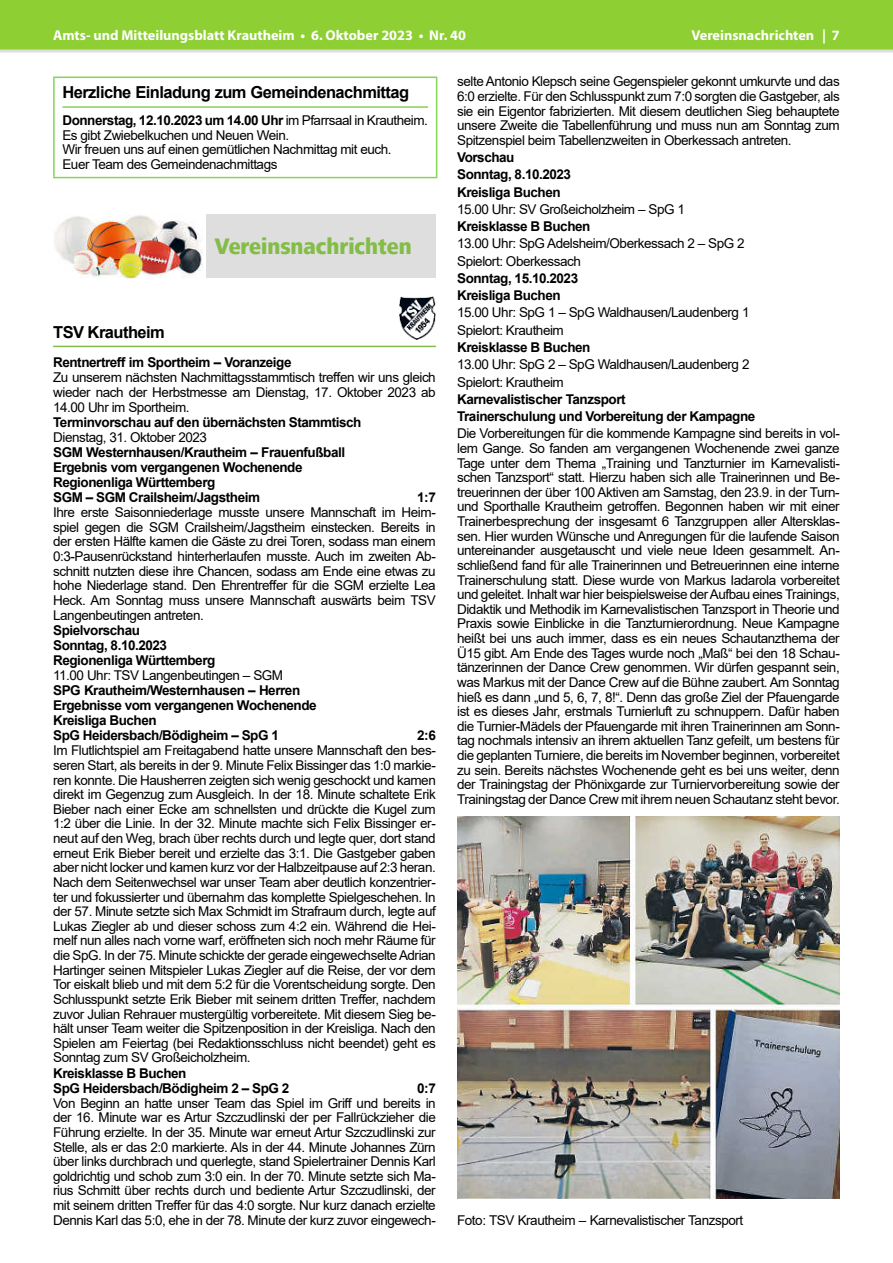
<style>
.page{position:relative;width:893px;height:1263px;background:#fff}
.page>*{position:absolute;margin:0;border:0;box-sizing:border-box;transform-origin:0 0}
.t1{font:800 23.1px "Frutiger Next LT";color:#83bc47;scale:.91 1}
.t2{font:700 16.5px "Arial";letter-spacing:-.035em;color:#000}
.t3{font:700 14.25px "Myriad Pro";color:#fff}
.t4{font:13.5px/14.5px "Arial";letter-spacing:-.035em;color:#000;text-align:justify}
.t5{font:700 13.5px/15.1px "Arial";letter-spacing:-.035em;color:#000}
.s1{font-weight:700}
</style>
<div class="page">
<div style="left:0;top:0;width:893px;height:51px;background:#8ecf33"></div>
<hr style="left:0;top:50px;width:893px;height:3px;background:#ddd">
<hr style="left:53px;top:77px;width:384px;height:1px;background:#87d353">
<hr style="left:53px;top:78px;width:2px;height:99px;background:#87d353">
<hr style="left:436px;top:78px;width:1px;height:99px;background:#87d353">
<hr style="left:53px;top:177px;width:384px;height:1px;background:#87d353">
<hr style="left:62px;top:106px;width:366px;height:2px;background:#87d353">
<div style="left:202px;top:214px;width:234px;height:64px;background:#dedede"></div>
<img style="left:55px;top:214px;width:150px;height:64px">
<hr style="left:53px;top:346px;width:383px;height:1px;background:#83bc47">
<img style="left:399px;top:297px;width:37px;height:42px">
<img style="left:457px;top:816px;width:383px;height:383px">
<p class="t3" style="left:53px;top:26px;width:414px">Amts- und Mitteilungsblatt Krautheim • 6. Oktober 2023 • Nr. 40</p>
<p class="t3" style="left:822px;top:26px;width:19px">| 7</p>
<p class="t3" style="left:691px;top:26px;width:124px">Vereinsnachrichten</p>
<p class="t2" style="left:62px;top:80px;width:348px">Herzliche Einladung zum Gemeindenachmittag</p>
<p class="t4" style="left:62px;top:113px;width:367px;text-align:left"><span class="s1">Donnerstag, 12.10.2023 um 14.00 Uhr</span> im Pfarrsaal in Krautheim.<br>Es gibt Zwiebelkuchen und Neuen Wein.<br>Wir freuen uns auf einen gemütlichen Nachmittag mit euch.<br>Euer Team des Gemeindenachmittags</p>
<h1 class="t1" style="left:215px;top:234px;width:218px">Vereinsnachrichten</h1>
<p class="t2" style="left:53px;top:322px;width:113px">TSV Krautheim</p>
<p class="t5" style="left:53px;top:355px;width:240px">Rentnertreff im Sportheim – Voranzeige</p>
<p class="t4" style="left:53px;top:370px;width:384px">Zu unserem nächsten Nachmittagsstammtisch treffen wir uns gleich wieder nach der Herbstmesse am Dienstag, 17. Oktober 2023 ab 14.00 Uhr im Sportheim.</p>
<p class="t5" style="left:53px;top:414px;width:310px">Terminvorschau auf den übernächsten Stammtisch</p>
<p class="t4" style="left:53px;top:430px;width:155px">Dienstag, 31. Oktober 2023</p>
<p class="t5" style="left:53px;top:445px;width:293px">SGM Westernhausen/Krautheim – Frauenfußball Ergebnis vom vergangenen Wochenende Regionenliga Württemberg<br>SGM – SGM Crailsheim/Jagstheim</p>
<p class="t5" style="left:417px;top:490px;width:20px">1:7</p>
<p class="t4" style="left:53px;top:505px;width:384px">Ihre erste Saisonniederlage musste unsere Mannschaft im Heim&shy;spiel gegen die SGM Crailsheim/Jagstheim einstecken. Bereits in der ersten Hälfte kamen die Gäste zu drei Toren, sodass man einem 0:3-Pausenrückstand hinterherlaufen musste. Auch im zweiten Ab&shy;schnitt nutzten diese ihre Chancen, sodass am Ende eine etwas zu hohe Niederlage stand. Den Ehrentreffer für die SGM erzielte Lea Heck. Am Sonntag muss unsere Mannschaft auswärts beim TSV Langenbeutingen antreten.</p>
<p class="t5" style="left:53px;top:622px;width:164px">Spielvorschau<br>Sonntag, 8.10.2023<br>Regionenliga Württemberg</p>
<p class="t4" style="left:53px;top:668px;width:232px">11.00 Uhr: TSV Langenbeutingen – SGM</p>
<p class="t5" style="left:53px;top:683px;width:265px">SPG Krautheim/Westernhausen – Herren<br>Ergebnisse vom vergangenen Wochenende<br>Kreisliga Buchen<br>SpG Heidersbach/Bödigheim – SpG 1</p>
<p class="t5" style="left:417px;top:728px;width:20px">2:6</p>
<p class="t4" style="left:53px;top:743px;width:384px">Im Flutlichtspiel am Freitagabend hatte unsere Mannschaft den bes&shy;seren Start, als bereits in der 9. Minute Felix Bissinger das 1:0 markie&shy;ren konnte. Die Hausherren zeigten sich wenig geschockt und kamen direkt im Gegenzug zum Ausgleich. In der 18. Minute schaltete Erik Bieber nach einer Ecke am schnellsten und drückte die Kugel zum 1:2 über die Linie. In der 32. Minute machte sich Felix Bissinger er&shy;neut auf den Weg, brach über rechts durch und legte quer, dort stand erneut Erik Bieber bereit und erzielte das 3:1. Die Gastgeber gaben aber nicht locker und kamen kurz vor der Halbzeitpause auf 2:3 heran.<br>Nach dem Seitenwechsel war unser Team aber deutlich konzentrier&shy;ter und fokussierter und übernahm das komplette Spielgeschehen. In der 57. Minute setzte sich Max Schmidt im Strafraum durch, legte auf Lukas Ziegler ab und dieser schoss zum 4:2 ein. Während die Hei&shy;melf nun alles nach vorne warf, eröffneten sich noch mehr Räume für die SpG. In der 75. Minute schickte der gerade eingewechselte Adrian Hartinger seinen Mitspieler Lukas Ziegler auf die Reise, der vor dem Tor eiskalt blieb und mit dem 5:2 für die Vorentscheidung sorgte. Den Schlusspunkt setzte Erik Bieber mit seinem dritten Treffer, nachdem zuvor Julian Rehrauer mustergültig vorbereitete. Mit diesem Sieg be&shy;hält unser Team weiter die Spitzenposition in der Kreisliga. Nach den Spielen am Feiertag (bei Redaktionsschluss nicht beendet) geht es Sonntag zum SV Großeicholzheim.</p>
<p class="t5" style="left:53px;top:1065px;width:238px">Kreisklasse B Buchen<br>SpG Heidersbach/Bödigheim 2 – SpG 2</p>
<p class="t5" style="left:417px;top:1080px;width:20px">0:7</p>
<p class="t4" style="left:53px;top:1095px;width:384px">Von Beginn an hatte unser Team das Spiel im Griff und bereits in der 16. Minute war es Artur Szczudlinski der per Fallrückzieher die Führung erzielte. In der 35. Minute war erneut Artur Szczudlinski zur Stelle, als er das 2:0 markierte. Als in der 44. Minute Johannes Zürn über links durchbrach und querlegte, stand Spielertrainer Dennis Karl goldrichtig und schob zum 3:0 ein. In der 70. Minute setzte sich Ma&shy;rius Schmitt über rechts durch und bediente Artur Szczudlinski, der mit seinem dritten Treffer für das 4:0 sorgte. Nur kurz danach erzielte Dennis Karl das 5:0, ehe in der 78. Minute der kurz zuvor eingewech-</p>
<p class="t4" style="left:457px;top:74px;width:384px">selte Antonio Klepsch seine Gegenspieler gekonnt umkurvte und das 6:0 erzielte. Für den Schlusspunkt zum 7:0 sorgten die Gastgeber, als sie ein Eigentor fabrizierten. Mit diesem deutlichen Sieg behauptete unsere Zweite die Tabellenführung und muss nun am Sonntag zum Spitzenspiel beim Tabellenzweiten in Oberkessach antreten.</p>
<p class="t5" style="left:457px;top:149px;width:115px;line-height:17.2px">Vorschau<br>Sonntag, 8.10.2023<br>Kreisliga Buchen</p>
<p class="t4" style="left:457px;top:202px;width:229px">15.00 Uhr: SV Großeicholzheim – SpG 1</p>
<p class="t5" style="left:457px;top:219px;width:135px">Kreisklasse B Buchen</p>
<p class="t4" style="left:457px;top:235px;width:289px;line-height:17.2px">13.00 Uhr: SpG Adelsheim/Oberkessach 2 – SpG 2<br>Spielort: Oberkessach</p>
<p class="t5" style="left:457px;top:270px;width:123px;line-height:17.2px">Sonntag, 15.10.2023<br>Kreisliga Buchen</p>
<p class="t4" style="left:457px;top:304px;width:294px;line-height:17.2px">15.00 Uhr: SpG 1 – SpG Waldhausen/Laudenberg 1<br>Spielort: Krautheim</p>
<p class="t5" style="left:457px;top:340px;width:135px">Kreisklasse B Buchen</p>
<p class="t4" style="left:457px;top:356px;width:294px;line-height:17.2px">13.00 Uhr: SpG 2 – SpG Waldhausen/Laudenberg 2<br>Spielort: Krautheim</p>
<p class="t5" style="left:457px;top:391px;width:300px;line-height:17.2px">Karnevalistischer Tanzsport<br>Trainerschulung und Vorbereitung der Kampagne</p>
<p class="t4" style="left:457px;top:426px;width:384px">Die Vorbereitungen für die kommende Kampagne sind bereits in vol&shy;lem Gange. So fanden am vergangenen Wochenende zwei ganze Tage unter dem Thema „Training und Tanzturnier im Karnevalisti&shy;schen Tanzsport“ statt. Hierzu haben sich alle Trainerinnen und Be&shy;treuerinnen der über 100 Aktiven am Samstag, den 23.9. in der Turn&shy;und Sporthalle Krautheim getroffen. Begonnen haben wir mit einer Trainerbesprechung der insgesamt 6 Tanzgruppen aller Altersklas&shy;sen. Hier wurden Wünsche und Anregungen für die laufende Saison untereinander ausgetauscht und viele neue Ideen gesammelt. An&shy;schließend fand für alle Trainerinnen und Betreuerinnen eine interne Trainerschulung statt. Diese wurde von Markus Iadarola vorbereitet und geleitet. Inhalt war hier beispielsweise der Aufbau eines Trainings, Didaktik und Methodik im Karnevalistischen Tanzsport in Theorie und Praxis sowie Einblicke in die Tanzturnierordnung. Neue Kampagne heißt bei uns auch immer, dass es ein neues Schautanzthema der Ü15 gibt. Am Ende des Tages wurde noch „Maß“ bei den 18 Schau&shy;tänzerinnen der Dance Crew genommen. Wir dürfen gespannt sein, was Markus mit der Dance Crew auf die Bühne zaubert. Am Sonntag hieß es dann „und 5, 6, 7, 8!“. Denn das große Ziel der Pfauengarde ist es dieses Jahr, erstmals Turnierluft zu schnuppern. Dafür haben die Turnier-Mädels der Pfauengarde mit ihren Trainerinnen am Sonn&shy;tag nochmals intensiv an ihrem aktuellen Tanz gefeilt, um bestens für die geplanten Turniere, die bereits im November beginnen, vorbereitet zu sein. Bereits nächstes Wochenende geht es bei uns weiter, denn der Trainingstag der Phönixgarde zur Turniervorbereitung sowie der Trainingstag der Dance Crew mit ihrem neuen Schautanz steht bevor.</p>
<p class="t4" style="left:457px;top:1212px;width:288px">Foto: TSV Krautheim – Karnevalistischer Tanzsport</p>
</div>
